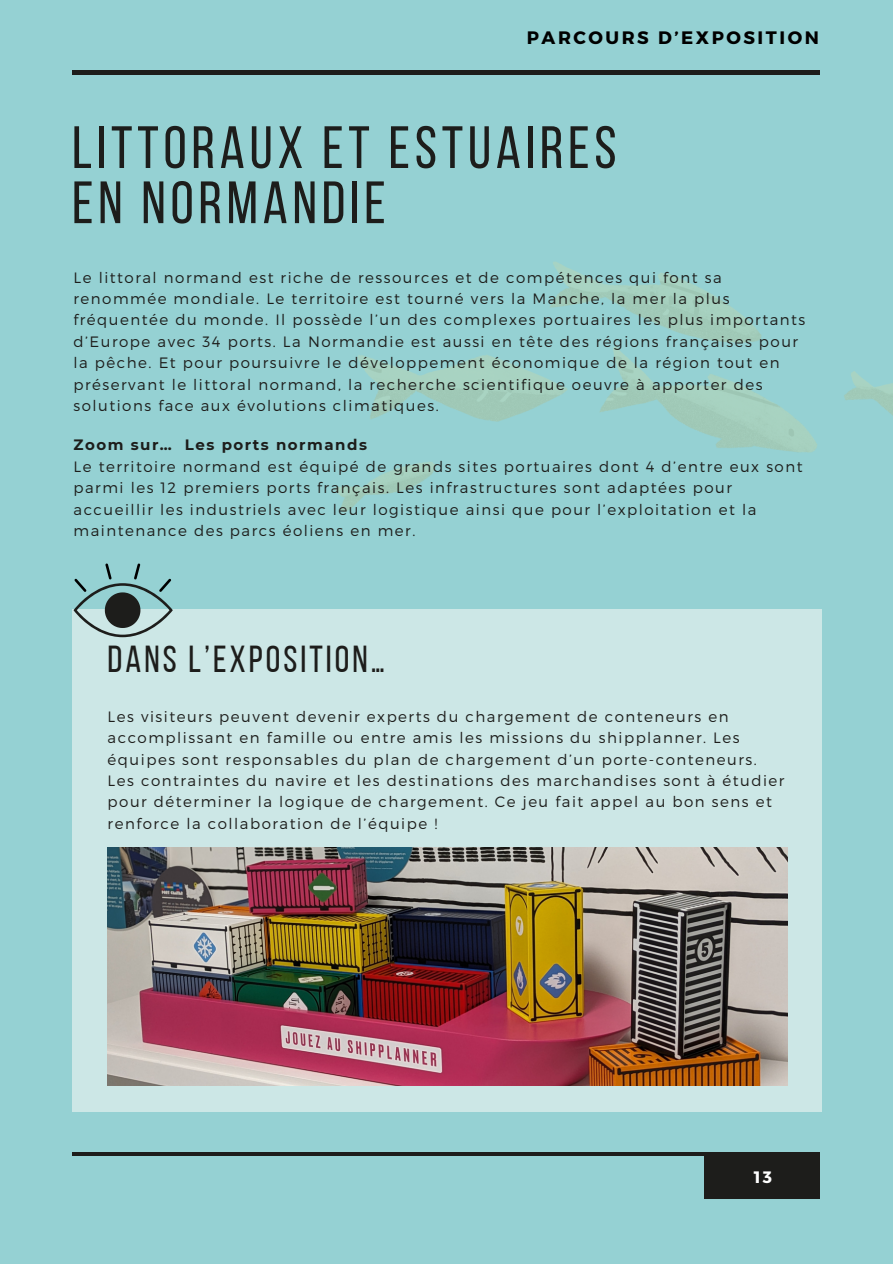
<style>
.page{position:relative;width:893px;height:1264px;background:#fff}
.page>*{position:absolute;margin:0;border:0;box-sizing:border-box;transform-origin:0 0}
.t1{font:59.55px/55.2px "Bebas Neue";letter-spacing:.08em;color:#1d1d1b}
.t2{font:37.5px "Bebas Neue";letter-spacing:.08em;color:#1d1d1b}
.t3{font:700 18px "Montserrat";letter-spacing:.14em;color:#000}
.t4{font:700 16.5px "Montserrat";color:#fff}
.t5{font:300 15px/21.3px "Montserrat";letter-spacing:.1em;color:#1d1d1b}
.t6{font:700 15px "Montserrat";letter-spacing:.1em;color:#1d1d1b}
</style>
<div class="page">
<div style="left:0;top:0;width:892px;height:1263px;background:#95d1d3"></div>
<hr style="left:72px;top:71px;width:747px;height:3px;background:#1d1d1b">
<div style="left:704px;top:1152px;width:115px;height:46px;background:#1d1d1b"></div>
<hr style="left:72px;top:1152px;width:747px;height:3px;background:#1d1d1b">
<div style="left:72px;top:609px;width:749px;height:503px;background:#cce7e6"></div>
<img style="left:108px;top:847px;width:679px;height:238px">
<svg style="left:73px;top:563px;width:99px;height:74px"></svg>
<img style="left:335px;top:262px;width:557px;height:250px">
<p class="t3" style="left:527px;top:26px;width:293px">PARCOURS D’EXPOSITION</p>
<h3 class="t1" style="left:72px;top:125px;width:546px">LITTORAUX ET ESTUAIRES<br>EN NORMANDIE</h3>
<p class="t5" style="left:73px;top:266px;width:733px">Le littoral normand est riche de ressources et de compétences qui font sa renommée mondiale. Le territoire est tourné vers la Manche, la mer la plus fréquentée du monde. Il possède l’un des complexes portuaires les plus importants d’Europe avec 34 ports. La Normandie est aussi en tête des régions françaises pour la pêche. Et pour poursuivre le développement économique de la région tout en préservant le littoral normand, la recherche scientifique oeuvre à apporter des solutions face aux évolutions climatiques.</p>
<h1 class="t6" style="left:73px;top:435px;width:295px">Zoom sur… Les ports normands</h1>
<p class="t5" style="left:73px;top:455px;width:730px">Le territoire normand est équipé de grands sites portuaires dont 4 d’entre eux sont parmi les 12 premiers ports français. Les infrastructures sont adaptées pour accueillir les industriels avec leur logistique ainsi que pour l’exploitation et la maintenance des parcs éoliens en mer.</p>
<p class="t2" style="left:108px;top:644px;width:279px">DANS L’EXPOSITION…</p>
<p class="t5" style="left:108px;top:705px;width:678px">Les visiteurs peuvent devenir experts du chargement de conteneurs en accomplissant en famille ou entre amis les missions du shipplanner. Les équipes sont responsables du plan de chargement d’un porte-conteneurs.<br>Les contraintes du navire et les destinations des marchandises sont à étudier pour déterminer la logique de chargement. Ce jeu fait appel au bon sens et renforce la collaboration de l’équipe !</p>
<p class="t4" style="left:753px;top:1166px;width:20px">13</p>
</div>
